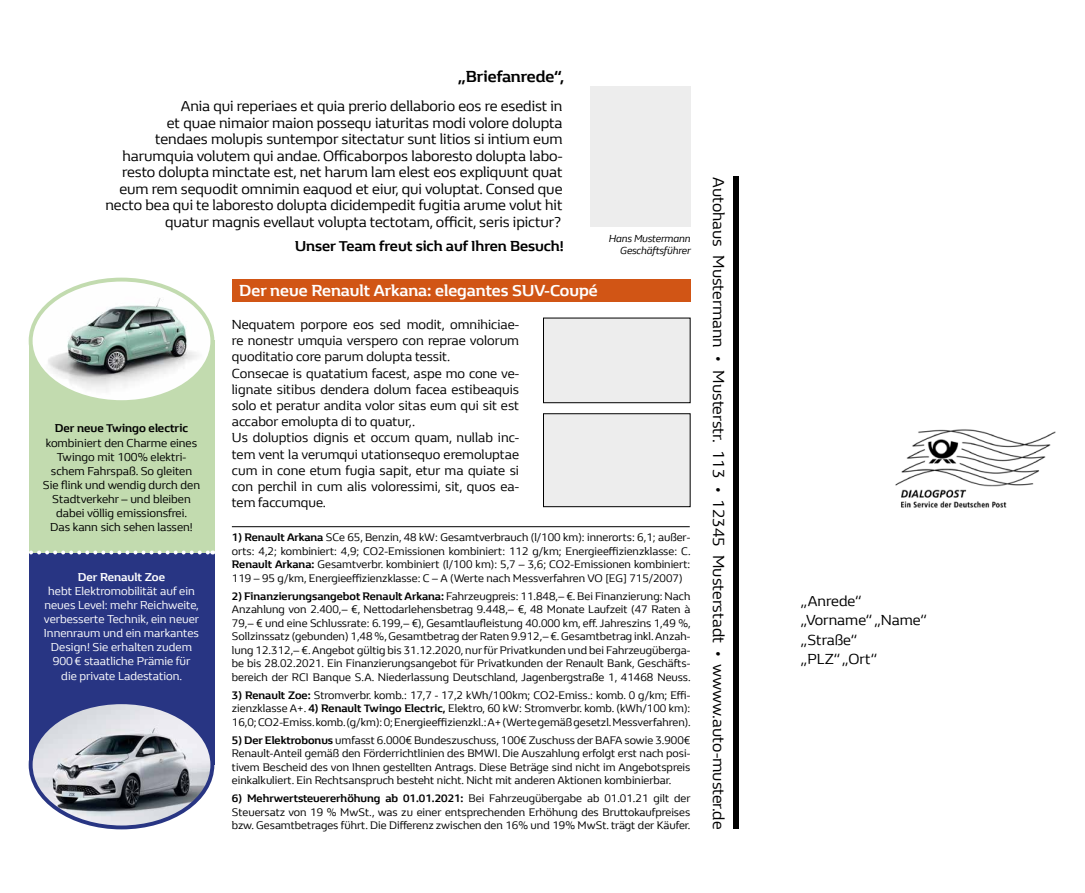
<style>
.page{position:relative;width:1085px;height:893px;background:#fff}
.page>*{position:absolute;margin:0;border:0;box-sizing:border-box;transform-origin:0 0}
.t1{font:16.5px "Renault Life";color:#000}
.t2{font:700 16.5px "Renault Life";color:#fff}
.t3{font:700 16.5px "Renault Life";color:#000}
.t4{font:15px/16.5px "Renault Life";letter-spacing:-.005em;color:#000;text-align:right}
.t5{font:700 15px "Renault Life";letter-spacing:-.005em;color:#000}
.t6{font:13.5px/16.2px "Renault Life";color:#000}
.t7{font:11.85px/14.1px "Renault Life";color:#fff;text-align:center}
.t8{font:11.85px/14.1px "Renault Life";color:#000;text-align:center}
.t9{font:700 11.85px "Renault Life";color:#000}
.t10{font:700 11.85px "Renault Life";color:#fff}
.t11{font:11.25px/13.5px "Renault Life";color:#000;text-align:justify}
.t12{font:italic 10.5px/12px "Renault Life";letter-spacing:-.02em;color:#000;text-align:right}
.s1{font-weight:700}
.s2{font-family:"Gabriola";font-size:28.5px}
</style>
<div class="page">
<div style="left:29px;top:552px;width:185px;height:213px;background:#283583"></div>
<div style="left:590px;top:87px;width:100px;height:140px;background:#ededed"></div>
<div style="left:733px;top:177px;width:5px;height:652px;background:#000"></div>
<img style="left:895px;top:429px;width:161px;height:79px">
<div style="left:232px;top:280px;width:458px;height:22px;background:#d15515"></div>
<div style="left:543px;top:318px;width:147px;height:85px;background:#ededed"></div>
<div style="left:543px;top:318px;width:147px;height:85px;border:1px solid #000"></div>
<div style="left:543px;top:414px;width:147px;height:93px;background:#ededed"></div>
<div style="left:543px;top:414px;width:147px;height:93px;border:1px solid #000"></div>
<div style="left:29px;top:340px;width:185px;height:212px;background:#c2dbaf"></div>
<img style="left:31px;top:280px;width:181px;height:119px">
<div style="left:29px;top:278px;width:185px;height:126px;border:4px solid #c2dbaf;border-radius:50%"></div>
<img style="left:31px;top:705px;width:181px;height:120px">
<div style="left:29px;top:700px;width:185px;height:129px;border:4px solid #283583;border-radius:50%"></div>
<svg style="left:31px;top:550px;width:182px;height:4px"></svg>
<hr style="left:232px;top:526px;width:457px;height:1px;background:#000">
<h1 class="t3" style="left:458px;top:65px;width:108px">„Briefanrede“,</h1>
<p class="t4" style="left:105px;top:97px;width:458px">Ania qui reperiaes et quia prerio dellaborio eos re esedist in<br>et quae nimaior maion possequ iaturitas modi volore dolupta<br>tendaes molupis suntempor sitectatur sunt litios si intium eum harumquia volutem qui andae. Officaborpos laboresto dolupta labo&shy;resto dolupta minctate est, net harum lam elest eos expliquunt quat eum rem sequodit omnimin eaquod et eiur, qui voluptat. Consed que necto bea qui te laboresto dolupta dicidempedit fugitia arume volut hit quatur magnis evellaut volupta tectotam, officit, seris ipictur?</p>
<h2 class="t5" style="left:295px;top:236px;width:270px">Unser Team freut sich auf Ihren Besuch!</h2>
<h1 class="t2" style="left:239px;top:279px;width:360px">Der neue Renault Arkana: elegantes SUV-Coupé</h1>
<p class="t12" style="left:608px;top:232px;width:84px">Hans Mustermann<br>Geschäftsführer</p>
<p class="t9" style="left:55px;top:420px;width:135px">Der neue Twingo electric</p>
<p class="t8" style="left:43px;top:435px;width:159px">kombiniert den Charme eines<br>Twingo mit 100% elektri&shy;schem Fahrspaß. So gleiten<br>Sie flink und wendig durch den<br>Stadtverkehr – und bleiben dabei völlig emissionsfrei.<br>Das kann sich sehen lassen!</p>
<p class="t10" style="left:78px;top:569px;width:89px">Der Renault Zoe</p>
<p class="t7" style="left:44px;top:583px;width:157px">hebt Elektromobilität auf ein neues Level: mehr Reichweite, verbesserte Technik, ein neuer<br>Innenraum und ein markantes<br>Design! Sie erhalten zudem<br>900€ staatliche Prämie für die private Ladestation.</p>
<p class="t6" style="left:232px;top:316px;width:289px">Nequatem porpore eos sed modit, omnihiciae&shy;re nonestr umquia verspero con reprae volorum quoditatio core parum dolupta tessit.<br>Consecae is quatatium facest, aspe mo cone ve&shy;lignate sitibus dendera dolum facea estibeaquis solo et peratur andita volor sitas eum qui sit est accabor emolupta di to quatur,.<br>Us doluptios dignis et occum quam, nullab inc&shy;tem vent la verumqui utationsequo eremoluptae cum in cone etum fugia sapit, etur ma quiate si con perchil in cum alis voloressimi, sit, quos ea&shy;tem faccumque.</p>
<p class="t11" style="left:232px;top:530px;width:460px"><span class="s1">1) Renault Arkana</span> SCe 65, Benzin, 48 kW: Gesamtverbrauch (l/100 km): innerorts: 6,1; außer&shy;orts: 4,2; kombiniert: 4,9; CO2-Emissionen kombiniert: 112 g/km; Energieeffizienzklasse: C.<br><span class="s1">Renault Arkana:</span> Gesamtverbr. kombiniert (l/100 km): 5,7 – 3,6; CO2-Emissionen kombiniert:<br>119 – 95 g/km, Energieeffizienzklasse: C – A (Werte nach Messverfahren VO [EG] 715/2007)</p>
<p class="t11" style="left:232px;top:589px;width:460px"><span class="s1">2) Finanzierungsangebot Renault Arkana:</span> Fahrzeugpreis: 11.848,– €. Bei Finanzierung: Nach Anzahlung von 2.400,– €, Nettodarlehensbetrag 9.448,– €, 48 Monate Laufzeit (47 Raten à 79,– € und eine Schlussrate: 6.199,– €), Gesamtlaufleistung 40.000 km, eff. Jahreszins 1,49 %, Sollzinssatz (gebunden) 1,48 %, Gesamtbetrag der Raten 9.912,– €. Gesamtbetrag inkl. Anzah&shy;lung 12.312,– €. Angebot gültig bis 31.12.2020, nur für Privatkunden und bei Fahrzeugüberga&shy;be bis 28.02.2021. Ein Finanzierungsangebot für Privatkunden der Renault Bank, Geschäfts&shy;bereich der RCI Banque S.A. Niederlassung Deutschland, Jagenbergstraße 1, 41468 Neuss.</p>
<p class="t11" style="left:232px;top:688px;width:460px"><span class="s1">3) Renault Zoe:</span> Stromverbr. komb.: 17,7 - 17,2 kWh/100km; CO2-Emiss.: komb. 0 g/km; Effi&shy;zienzklasse A+. <span class="s1">4) Renault Twingo Electric,</span> Elektro, 60 kW: Stromverbr. komb. (kWh/100 km):<br>16,0; CO2-Emiss. komb. (g/km): 0; Energieeffizienzkl.: A+ (Werte gemäß gesetzl. Messverfahren).</p>
<p class="t11" style="left:232px;top:733px;width:460px"><span class="s1">5) Der Elektrobonus</span> umfasst 6.000€ Bundeszuschuss, 100€ Zuschuss der BAFA sowie 3.900€ Renault-Anteil gemäß den Förderrichtlinien des BMWI. Die Auszahlung erfolgt erst nach posi&shy;tivem Bescheid des von Ihnen gestellten Antrags. Diese Beträge sind nicht im Angebotspreis einkalkuliert. Ein Rechtsanspruch besteht nicht. Nicht mit anderen Aktionen kombinierbar.</p>
<p class="t11" style="left:232px;top:791px;width:460px"><span class="s1">6) Mehrwertsteuererhöhung ab 01.01.2021:</span> Bei Fahrzeugübergabe ab 01.01.21 gilt der Steuersatz von 19 % MwSt., was zu einer entsprechenden Erhöhung des Bruttokaufpreises bzw. Gesamtbetrages führt. Die Differenz zwischen den 16% und 19% MwSt. trägt der Käufer.</p>
<h1 class="t1" style="left:729px;top:177px;width:654px;rotate:90deg">Autohaus Mustermann <span class="s2">•</span> Musterstr. 113 <span class="s2">•</span> 12345 Musterstadt <span class="s2">•</span> wwww.auto-muster.de</h1>
<h2 class="t4" style="left:800px;top:591px;width:127px;line-height:19.5px;text-align:left">„Anrede“ „Vorname“ „Name“ „Straße“<br>„PLZ“ „Ort“</h2>
</div>
